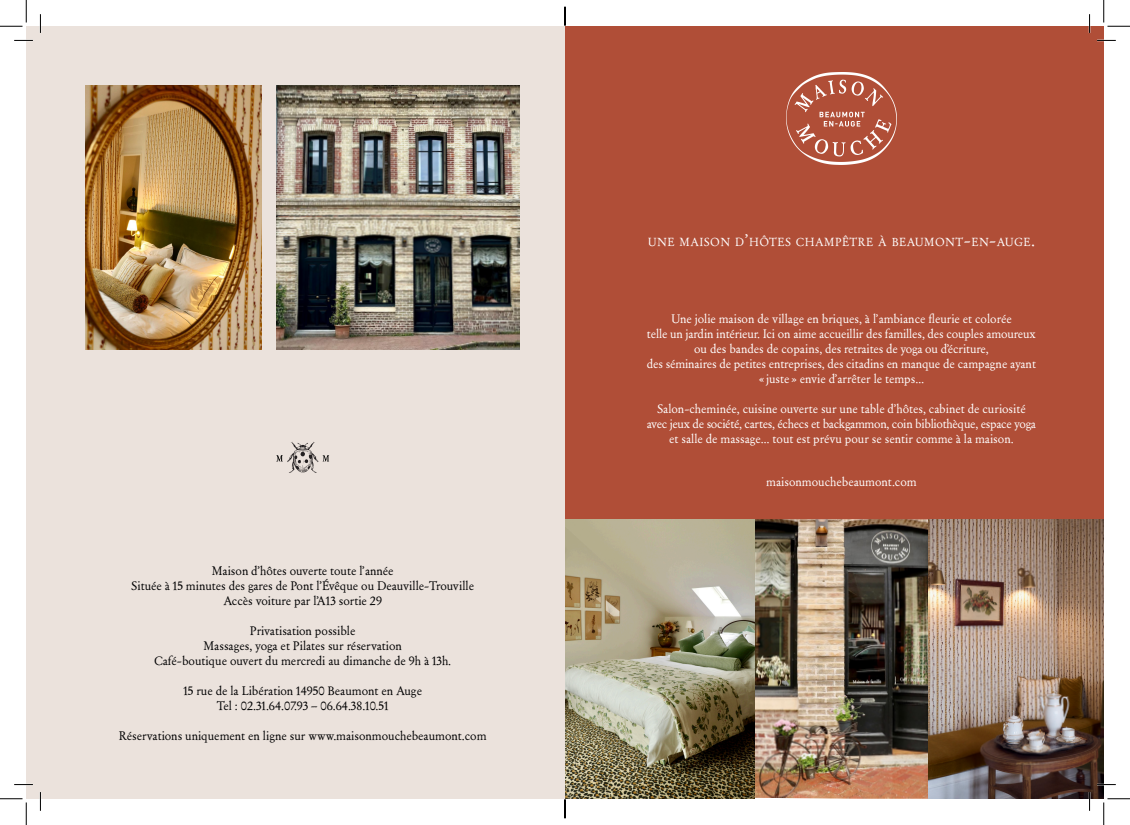
<style>
.page{position:relative;width:1130px;height:825px;background:#fff}
.page>*{position:absolute;margin:0;border:0;box-sizing:border-box;transform-origin:0 0}
.t1{font:12.5px/15px "Archive Garamond Std";letter-spacing:-.01em;color:#fff;text-align:center}
.t2{font:12.5px "Archive Garamond Std";color:#000001}
.t3{font:11.88px "Archive Garamond Std";letter-spacing:.045em;color:#fff}
.s1{font-size:17px}
</style>
<div class="page">
<div style="left:565px;top:26px;width:538px;height:759px;background:#b04e37"></div>
<img style="left:565px;top:519px;width:538px;height:280px">
<div style="left:26px;top:26px;width:539px;height:773px;background:#ebe2dc"></div>
<img style="left:85px;top:85px;width:177px;height:265px">
<img style="left:277px;top:85px;width:243px;height:265px">
<svg style="left:276px;top:442px;width:53px;height:31px"></svg>
<img style="left:786px;top:72px;width:110px;height:92px">
<svg style="left:14px;top:40px;width:19px;height:1px"></svg>
<svg style="left:1097px;top:40px;width:18px;height:1px"></svg>
<svg style="left:14px;top:784px;width:19px;height:1px"></svg>
<svg style="left:1097px;top:784px;width:18px;height:1px"></svg>
<svg style="left:40px;top:14px;width:1px;height:19px"></svg>
<svg style="left:40px;top:792px;width:1px;height:19px"></svg>
<svg style="left:1088px;top:14px;width:2px;height:19px"></svg>
<svg style="left:1088px;top:792px;width:2px;height:19px"></svg>
<svg style="left:0;top:0;width:27px;height:27px"></svg>
<svg style="left:0;top:798px;width:27px;height:27px"></svg>
<svg style="left:1103px;top:0;width:27px;height:27px"></svg>
<svg style="left:1103px;top:798px;width:27px;height:27px"></svg>
<svg style="left:564px;top:7px;width:2px;height:18px"></svg>
<svg style="left:564px;top:800px;width:2px;height:18px"></svg>
<p class="t2" style="left:212px;top:561px;width:183px">Maison d’hôtes ouverte toute l’année</p>
<p class="t2" style="left:131px;top:576px;width:344px">Située à 15 minutes des gares de Pont l’Évêque ou Deauville-Trouville</p>
<p class="t2" style="left:223px;top:591px;width:160px">Accès voiture par l’A13 sortie 29</p>
<p class="t2" style="left:250px;top:621px;width:107px">Privatisation possible</p>
<p class="t2" style="left:203px;top:636px;width:200px">Massages, yoga et Pilates sur réservation</p>
<p class="t2" style="left:154px;top:651px;width:298px">Café-boutique ouvert du mercredi au dimanche de 9h à 13h.</p>
<p class="t2" style="left:183px;top:681px;width:240px">15 rue de la Libération 14950 Beaumont en Auge</p>
<p class="t2" style="left:217px;top:696px;width:173px">Tel : 02.31.64.07.93 – 06.64.38.10.51</p>
<p class="t2" style="left:119px;top:726px;width:369px">Réservations uniquement en ligne sur www.maisonmouchebeaumont.com</p>
<p class="t3" style="left:648px;top:233px;width:389px">UNE MAISON D<span class="s1">’</span>HÔTES CHAMPÊTRE À BEAUMONT<span class="s1">-</span>EN<span class="s1">-</span>AUGE<span class="s1">.</span></p>
<p class="t1" style="left:647px;top:311px;width:391px">Une jolie maison de village en briques, à l’ambiance fleurie et colorée<br>telle un jardin intérieur. Ici on aime accueillir des familles, des couples amoureux ou des bandes de copains, des retraites de yoga ou d’écriture,<br>des séminaires de petites entreprises, des citadins en manque de campagne ayant « juste » envie d’arrêter le temps…</p>
<p class="t1" style="left:647px;top:401px;width:390px">Salon-cheminée, cuisine ouverte sur une table d’hôtes, cabinet de curiosité avec jeux de société, cartes, échecs et backgammon, coin bibliothèque, espace yoga et salle de massage… tout est prévu pour se sentir comme à la maison.</p>
<p class="t1" style="left:766px;top:474px;width:152px">maisonmouchebeaumont.com</p>
</div>
